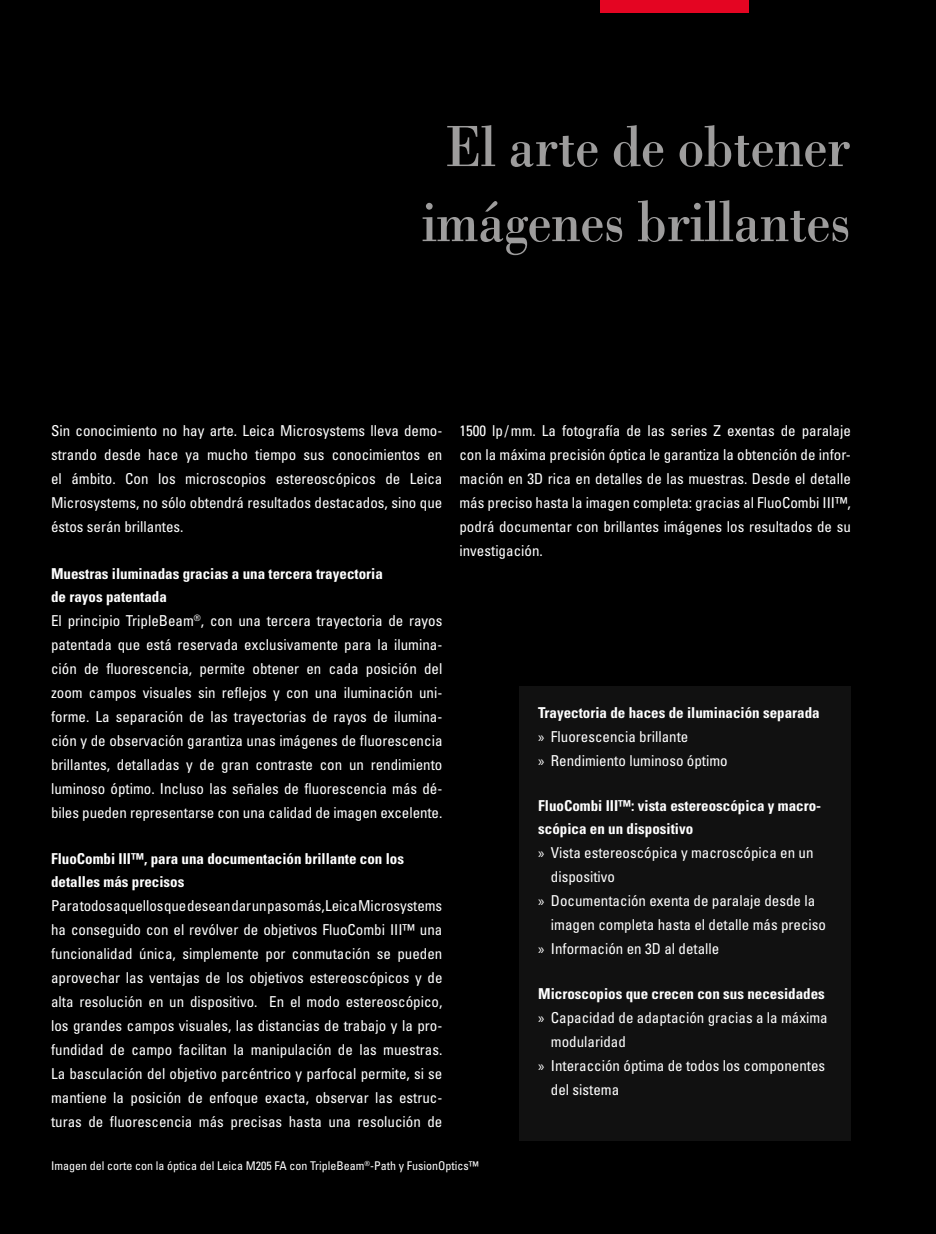
<style>
.page{position:relative;width:936px;height:1234px;background:#fff}
.page>*{position:absolute;margin:0;border:0;box-sizing:border-box;transform-origin:0 0}
.t1{font:60px/75px "Leicana";letter-spacing:-.01em;color:#9d9c9c;text-align:center}
.t2{font:condensed 15px/24px "Univers LT Std";color:#fff;text-align:justify}
.t3{font:700 condensed 15px/22.5px "Univers LT Std";color:#fff}
.t4{font:condensed 12px "Univers LT Std";color:#fff}
.s1{font-weight:700}
.s2{font-family:"Myriad Pro";font-stretch:normal}
</style>
<div class="page">
<div style="left:0;top:0;width:935px;height:1233px;background:#000"></div>
<div style="left:600px;top:0;width:148px;height:13px;background:#e40522"></div>
<div style="left:519px;top:685px;width:331px;height:455px;background:#111"></div>
<h1 class="t1" style="left:422px;top:107px;width:430px">El arte de obtener imágenes brillantes</h1>
<p class="t2" style="left:51px;top:419px;width:393px">Sin conocimiento no hay arte. Leica Microsystems lleva demo&shy;strando desde hace ya mucho tiempo sus conocimientos en el ámbito. Con los microscopios estereoscópicos de Leica Microsystems, no sólo obtendrá resultados destacados, sino que éstos serán brillantes.</p>
<p class="t3" style="left:51px;top:562px;width:333px">Muestras iluminadas gracias a una tercera trayectoria de rayos patentada</p>
<p class="t2" style="left:51px;top:608px;width:393px;text-align:left">El principio TripleBeam<sup>®</sup>, con una tercera trayectoria de rayos patentada que está reservada exclusivamente para la ilumina&shy;ción de fluorescencia, permite obtener en cada posición del zoom campos visuales sin reflejos y con una iluminación uni&shy;forme. La separación de las trayectorias de rayos de ilumina&shy;ción y de observación garantiza unas imágenes de fluorescencia brillantes, detalladas y de gran contraste con un rendimiento luminoso óptimo. Incluso las señales de fluorescencia más dé-- biles pueden representarse con una calidad de imagen excelente.</p>
<p class="t3" style="left:51px;top:847px;width:354px">FluoCombi III™, para una documentación brillante con los detalles más precisos</p>
<p class="t2" style="left:51px;top:893px;width:393px">Para todos aquellos que desean dar un paso más, Leica Microsystems ha conseguido con el revólver de objetivos FluoCombi III™ una funcionalidad única, simplemente por conmutación se pueden aprovechar las ventajas de los objetivos estereoscópicos y de alta resolución en un dispositivo. En el modo estereoscópico, los grandes campos visuales, las distancias de trabajo y la pro&shy;fundidad de campo facilitan la manipulación de las muestras.<br>La basculación del objetivo parcéntrico y parfocal permite, si se mantiene la posición de enfoque exacta, observar las estruc&shy;turas de fluorescencia más precisas hasta una resolución de</p>
<p class="t2" style="left:459px;top:419px;width:393px">1500 lp /mm. La fotografía de las series Z exentas de paralaje con la máxima precisión óptica le garantiza la obtención de infor&shy;mación en 3D rica en detalles de las muestras. Desde el detalle más preciso hasta la imagen completa: gracias al FluoCombi III™, podrá documentar con brillantes imágenes los resultados de su investigación.</p>
<p class="t2" style="left:538px;top:700px;width:283px;text-align:left"><span class="s1">Trayectoria de haces de iluminación separada </span><span class="s2">»</span> Fluorescencia brillante<br><span class="s2">»</span> Rendimiento luminoso óptimo</p>
<p class="t3" style="left:538px;top:794px;width:284px">FluoCombi III™: vista estereoscópica y macro&shy;scópica en un dispositivo</p>
<p class="t2" style="left:538px;top:839px;width:277px"><span class="s2">»</span> Vista estereoscópica y macroscópica en un</p>
<p class="t2" style="left:551px;top:863px;width:66px">dispositivo</p>
<p class="t2" style="left:538px;top:887px;width:278px"><span class="s2">»</span> Documentación exenta de paralaje desde la</p>
<p class="t2" style="left:551px;top:911px;width:276px">imagen completa hasta el detalle más preciso</p>
<p class="t2" style="left:538px;top:935px;width:183px"><span class="s2">»</span> Información en 3D al detalle</p>
<p class="t3" style="left:538px;top:981px;width:288px">Microscopios que crecen con sus necesidades</p>
<p class="t2" style="left:538px;top:1004px;width:291px"><span class="s2">»</span> Capacidad de adaptación gracias a la máxima</p>
<p class="t2" style="left:551px;top:1028px;width:76px">modularidad</p>
<p class="t2" style="left:538px;top:1052px;width:288px"><span class="s2">»</span> Interacción óptima de todos los componentes</p>
<p class="t2" style="left:551px;top:1076px;width:70px">del sistema</p>
<p class="t4" style="left:51px;top:1158px;width:429px">Imagen del corte con la óptica del Leica M205 FA con TripleBeam<sup>®</sup>-Path y FusionOptics™</p>
</div>
